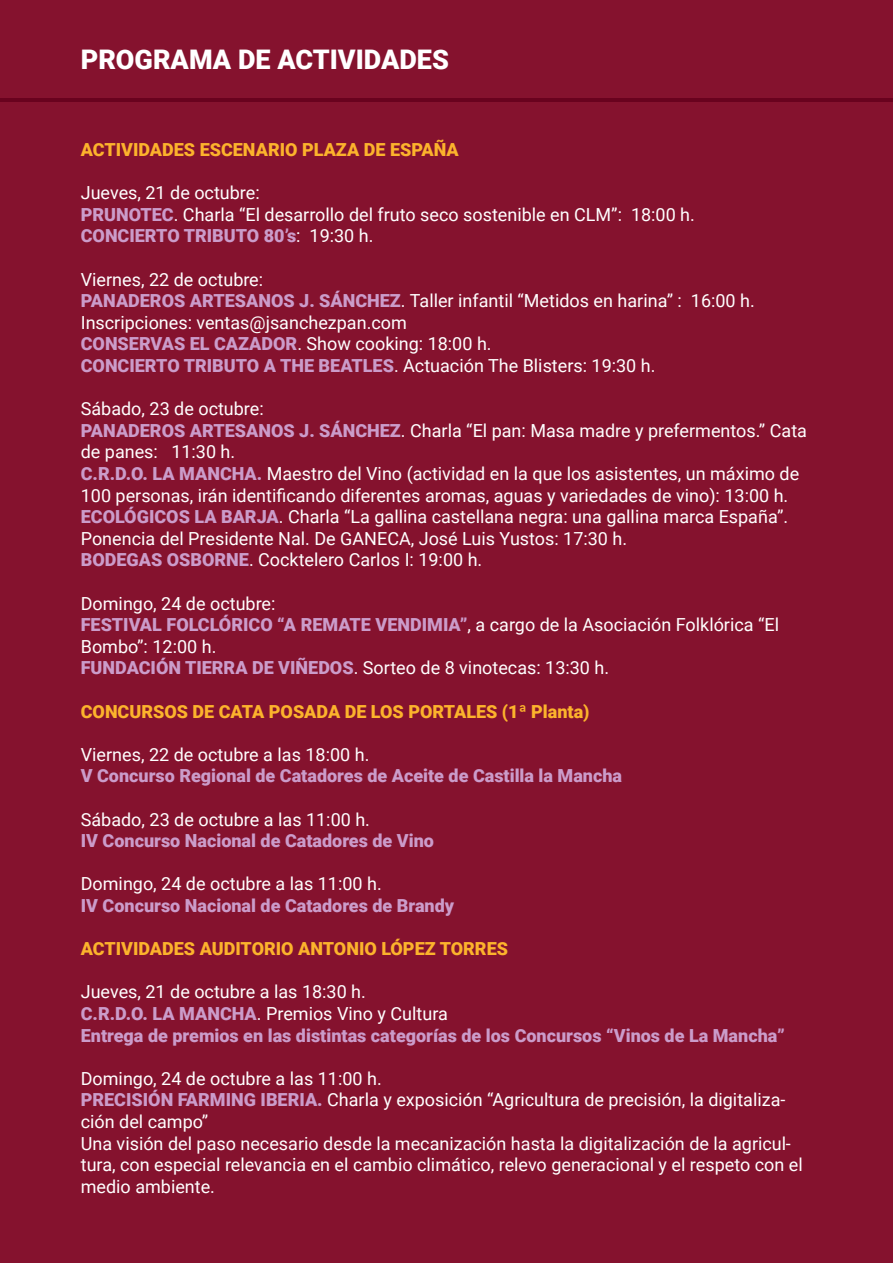
<style>
.page{position:relative;width:893px;height:1263px;background:#85122e}
.page>*{position:absolute;margin:0;border:0;box-sizing:border-box;transform-origin:0 0}
.t1{font:900 27px "Roboto";color:#fff}
.t2{font:18px/21.6px "Roboto";color:#fff}
.t3{font:900 18px "Roboto";color:#cb9cca}
.t4{font:900 18px "Roboto";color:#fcb32c}
.s1{font-weight:900;color:#cb9cca}
.s2{font-weight:400;color:#fff}
</style>
<div class="page">
<hr style="left:0;top:99px;width:893px;height:3px;background:#69021e">
<p class="t1" style="left:81px;top:41px;width:370px">PROGRAMA DE ACTIVIDADES</p>
<p class="t4" style="left:81px;top:137px;width:380px">ACTIVIDADES ESCENARIO PLAZA DE ESPAÑA</p>
<p class="t2" style="left:81px;top:181px;width:180px">Jueves, 21 de octubre:</p>
<p class="t2" style="left:81px;top:203px;width:616px"><span class="s1">PRUNOTEC</span>. Charla “El desarrollo del fruto seco sostenible en CLM”: 18:00 h.</p>
<p class="t3" style="left:81px;top:223px;width:294px">CONCIERTO TRIBUTO 80’s<span class="s2">: 19:30 h.</span></p>
<p class="t2" style="left:81px;top:268px;width:184px">Viernes, 22 de octubre:</p>
<p class="t2" style="left:81px;top:289px;width:676px"><span class="s1">PANADEROS ARTESANOS J. SÁNCHEZ</span>. Taller infantil “Metidos en harina” : 16:00 h.</p>
<p class="t2" style="left:81px;top:311px;width:328px">Inscripciones: ventas@jsanchezpan.com</p>
<p class="t2" style="left:81px;top:332px;width:412px"><span class="s1">CONSERVAS EL CAZADOR</span>. Show cooking: 18:00 h.</p>
<p class="t2" style="left:81px;top:354px;width:576px"><span class="s1">CONCIERTO TRIBUTO A THE BEATLES</span>. Actuación The Blisters: 19:30 h.</p>
<p class="t2" style="left:81px;top:397px;width:184px">Sábado, 23 de octubre:</p>
<p class="t2" style="left:81px;top:419px;width:728px"><span class="s1">PANADEROS ARTESANOS J. SÁNCHEZ</span>. Charla “El pan: Masa madre y prefermentos.” Cata de panes: 11:30 h.</p>
<p class="t2" style="left:81px;top:462px;width:720px"><span class="s1">C.R.D.O. LA MANCHA.</span> Maestro del Vino (actividad en la que los asistentes, un máximo de<br>100 personas, irán identificando diferentes aromas, aguas y variedades de vino): 13:00 h.</p>
<p class="t2" style="left:81px;top:505px;width:709px"><span class="s1">ECOLÓGICOS LA BARJA</span>. Charla “La gallina castellana negra: una gallina marca España”.<br>Ponencia del Presidente Nal. De GANECA, José Luis Yustos: 17:30 h.</p>
<p class="t2" style="left:81px;top:548px;width:403px"><span class="s1">BODEGAS OSBORNE</span>. Cocktelero Carlos I: 19:00 h.</p>
<p class="t2" style="left:81px;top:592px;width:196px">Domingo, 24 de octubre:</p>
<p class="t2" style="left:81px;top:613px;width:700px"><span class="s1">FESTIVAL FOLCLÓRICO “A REMATE VENDIMIA”</span>, a cargo de la Asociación Folklórica “El<br>Bombo”: 12:00 h.</p>
<p class="t2" style="left:81px;top:656px;width:530px"><span class="s1">FUNDACIÓN TIERRA DE VIÑEDOS</span>. Sorteo de 8 vinotecas: 13:30 h.</p>
<p class="t4" style="left:81px;top:699px;width:510px">CONCURSOS DE CATA POSADA DE LOS PORTALES (1ª Planta)</p>
<p class="t2" style="left:81px;top:743px;width:290px">Viernes, 22 de octubre a las 18:00 h.</p>
<p class="t3" style="left:81px;top:763px;width:543px">V Concurso Regional de Catadores de Aceite de Castilla la Mancha</p>
<p class="t2" style="left:81px;top:808px;width:291px">Sábado, 23 de octubre a las 11:00 h.</p>
<p class="t3" style="left:81px;top:828px;width:355px">IV Concurso Nacional de Catadores de Vino</p>
<p class="t2" style="left:81px;top:872px;width:302px">Domingo, 24 de octubre a las 11:00 h.</p>
<p class="t3" style="left:81px;top:893px;width:375px">IV Concurso Nacional de Catadores de Brandy</p>
<p class="t4" style="left:81px;top:936px;width:429px">ACTIVIDADES AUDITORIO ANTONIO LÓPEZ TORRES</p>
<p class="t2" style="left:81px;top:980px;width:287px">Jueves, 21 de octubre a las 18:30 h.</p>
<p class="t2" style="left:81px;top:1002px;width:369px"><span class="s1">C.R.D.O. LA MANCHA</span>. Premios Vino y Cultura</p>
<p class="t3" style="left:81px;top:1023px;width:706px">Entrega de premios en las distintas categorías de los Concursos “Vinos de La Mancha”</p>
<p class="t2" style="left:81px;top:1067px;width:302px">Domingo, 24 de octubre a las 11:00 h.</p>
<p class="t2" style="left:81px;top:1088px;width:706px"><span class="s1">PRECISIÓN FARMING IBERIA.</span> Charla y exposición “Agricultura de precisión, la digitaliza&shy;ción del campo”</p>
<p class="t2" style="left:81px;top:1132px;width:723px">Una visión del paso necesario desde la mecanización hasta la digitalización de la agricul&shy;tura, con especial relevancia en el cambio climático, relevo generacional y el respeto con el medio ambiente.</p>
</div>
